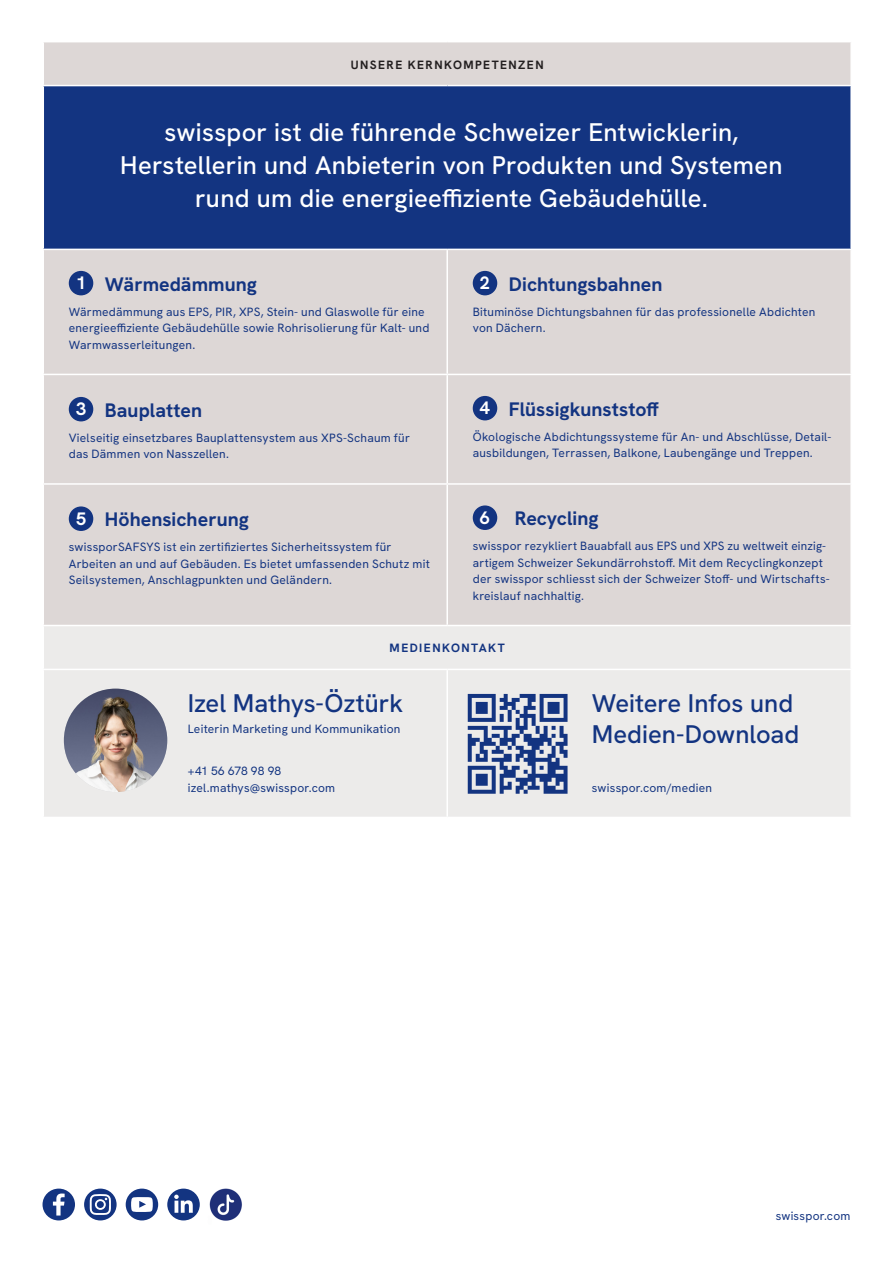
<style>
.page{position:relative;width:893px;height:1263px;background:#fff}
.page>*{position:absolute;margin:0;border:0;box-sizing:border-box;transform-origin:0 0}
.t1{font:500 25.5px/33px "Hanken Grotesk";letter-spacing:.01em;color:#fff;text-align:center}
.t2{font:500 25.5px/30.6px "Hanken Grotesk";color:#133481}
.t3{font:700 19.5px "Hanken Grotesk";color:#133481}
.t4{font:12px/16.5px "Hanken Grotesk";letter-spacing:.02em;color:#133481}
.t5{font:700 12px "Hanken Grotesk";letter-spacing:.12em;color:#231f20}
.t6{font:700 12px "Hanken Grotesk";letter-spacing:.12em;color:#133481}
.s1{font-size:18px;color:#fff}
</style>
<div class="page">
<div style="left:44px;top:42px;width:806px;height:583px;background:#ddd7d6"></div>
<div style="left:43px;top:86px;width:808px;height:163px;background:#133481"></div>
<div style="left:44px;top:626px;width:806px;height:191px;background:#ecebea"></div>
<hr style="left:43px;top:85px;width:404px;height:1px;background:#fff">
<hr style="left:43px;top:86px;width:1px;height:163px;background:#fff">
<hr style="left:447px;top:85px;width:405px;height:1px;background:#fff">
<hr style="left:850px;top:86px;width:2px;height:163px;background:#fff">
<hr style="left:43px;top:249px;width:404px;height:1px;background:#fff">
<hr style="left:447px;top:249px;width:405px;height:1px;background:#fff">
<hr style="left:446px;top:250px;width:2px;height:124px;background:#fff">
<hr style="left:43px;top:374px;width:404px;height:1px;background:#fff">
<hr style="left:447px;top:374px;width:405px;height:1px;background:#fff">
<hr style="left:446px;top:375px;width:2px;height:108px;background:#fff">
<hr style="left:43px;top:483px;width:404px;height:2px;background:#fff">
<hr style="left:447px;top:483px;width:405px;height:2px;background:#fff">
<hr style="left:446px;top:485px;width:2px;height:140px;background:#fff">
<hr style="left:43px;top:669px;width:404px;height:1px;background:#fff">
<hr style="left:447px;top:669px;width:405px;height:1px;background:#fff">
<hr style="left:446px;top:670px;width:2px;height:147px;background:#fff">
<div style="left:69px;top:271px;width:24px;height:24px;background:#133481;border-radius:50%"></div>
<div style="left:473px;top:271px;width:24px;height:24px;background:#133481;border-radius:50%"></div>
<div style="left:69px;top:397px;width:24px;height:24px;background:#133481;border-radius:50%"></div>
<div style="left:473px;top:396px;width:24px;height:24px;background:#133481;border-radius:50%"></div>
<div style="left:69px;top:506px;width:24px;height:25px;background:#133481;border-radius:50%"></div>
<div style="left:473px;top:505px;width:24px;height:25px;background:#133481;border-radius:50%"></div>
<svg style="left:468px;top:694px;width:100px;height:100px;background:#7587b0"></svg>
<img style="left:64px;top:689px;width:103px;height:103px;border-radius:52px">
<div style="left:84px;top:1188px;width:33px;height:32px;background:#133481;border-radius:50%"></div>
<svg style="left:90px;top:1194px;width:21px;height:21px"></svg>
<div style="left:126px;top:1188px;width:32px;height:32px;background:#133481;border-radius:50%"></div>
<svg style="left:131px;top:1197px;width:22px;height:15px"></svg>
<div style="left:167px;top:1188px;width:33px;height:32px;background:#133481;border-radius:50%"></div>
<svg style="left:174px;top:1194px;width:19px;height:19px"></svg>
<div style="left:43px;top:1188px;width:32px;height:32px;background:#133481;border-radius:50%"></div>
<svg style="left:53px;top:1193px;width:12px;height:22px"></svg>
<img style="left:209px;top:1188px;width:33px;height:33px">
<p class="t5" style="left:351px;top:57px;width:194px">UNSERE KERNKOMPETENZEN</p>
<h1 class="t1" style="left:120px;top:115px;width:664px">swisspor ist die führende Schweizer Entwicklerin,<br>Herstellerin und Anbieterin von Produkten und Systemen rund um die energieeffiziente Gebäudehülle.</h1>
<h2 class="t3" style="left:76px;top:271px;width:182px"><span class="s1">1</span> Wärmedämmung</h2>
<p class="t4" style="left:69px;top:303px;width:362px">Wärmedämmung aus EPS, PIR, XPS, Stein- und Glaswolle für eine energieeffiziente Gebäudehülle sowie Rohrisolierung für Kalt- und<br>Warmwasserleitungen.</p>
<h2 class="t3" style="left:76px;top:397px;width:128px"><span class="s1">3</span> Bauplatten</h2>
<p class="t4" style="left:69px;top:429px;width:343px">Vielseitig einsetzbares Bauplattensystem aus XPS-Schaum für das Dämmen von Nasszellen.</p>
<h2 class="t3" style="left:76px;top:507px;width:174px"><span class="s1">5</span> Höhensicherung</h2>
<p class="t4" style="left:69px;top:539px;width:363px">swissporSAFSYS ist ein zertifiziertes Sicherheitssystem für<br>Arbeiten an und auf Gebäuden. Es bietet umfassenden Schutz mit<br>Seilsystemen, Anschlagpunkten und Geländern.</p>
<h2 class="t3" style="left:480px;top:271px;width:184px"><span class="s1">2</span> Dichtungsbahnen</h2>
<p class="t4" style="left:473px;top:303px;width:344px">Bituminöse Dichtungsbahnen für das professionelle Abdichten von Dächern.</p>
<h2 class="t3" style="left:480px;top:396px;width:180px"><span class="s1">4</span> Flüssigkunststoff</h2>
<p class="t4" style="left:473px;top:428px;width:360px">Ökologische Abdichtungssysteme für An- und Abschlüsse, Detail&shy;ausbildungen, Terrassen, Balkone, Laubengänge und Treppen.</p>
<h2 class="t3" style="left:480px;top:506px;width:120px"><span class="s1">6</span> Recycling</h2>
<p class="t4" style="left:473px;top:538px;width:358px">swisspor rezykliert Bauabfall aus EPS und XPS zu weltweit einzig&shy;artigem Schweizer Sekundärrohstoff. Mit dem Recyclingkonzept der swisspor schliesst sich der Schweizer Stoff- und Wirtschafts&shy;kreislauf nachhaltig.</p>
<p class="t6" style="left:390px;top:640px;width:117px">MEDIENKONTAKT</p>
<h1 class="t2" style="left:188px;top:687px;width:217px">Izel Mathys-Öztürk</h1>
<p class="t4" style="left:188px;top:720px;width:214px">Leiterin Marketing und Kommunikation</p>
<p class="t4" style="left:188px;top:763px;width:149px">+41 56 678 98 98 izel.mathys@swisspor.com</p>
<h1 class="t2" style="left:592px;top:687px;width:209px">Weitere Infos und<br>Medien-Download</h1>
<p class="t4" style="left:592px;top:779px;width:122px">swisspor.com/medien</p>
<p class="t4" style="left:776px;top:1207px;width:76px">swisspor.com</p>
</div>
